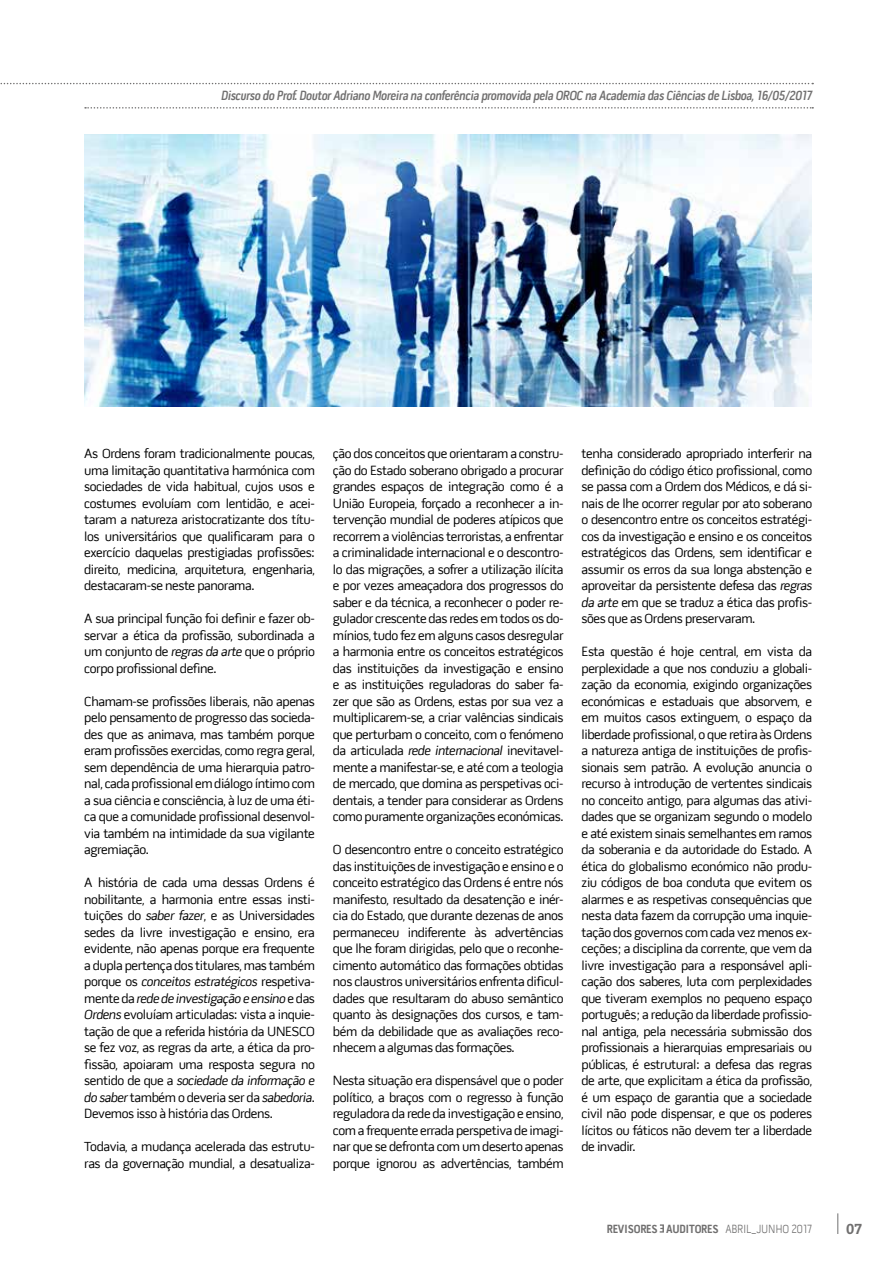
<style>
.page{position:relative;width:893px;height:1263px;background:#fff}
.page>*{position:absolute;margin:0;border:0;box-sizing:border-box;transform-origin:0 0}
.t1{font:15px "The Serif Bold Expert";color:#706f6f}
.t2{font:13.5px/16.5px "Pill Gothic 600 mg";letter-spacing:-.03em;color:#000;text-align:justify}
.t3{font:13.5px "Pill Gothic 300 mg Semibd Obq";letter-spacing:-.03em;color:#706f6f}
.t4{font:700 12px "Pill Gothic 300 mg";letter-spacing:-.02em;color:#706f6f}
.s1{font-style:italic}
.s2{font-weight:300}
</style>
<div class="page">
<svg style="left:838px;top:1213px;width:1px;height:21px"></svg>
<svg style="left:660px;top:1224px;width:4px;height:8px"></svg>
<svg style="left:0;top:83px;width:813px;height:1px"></svg>
<svg style="left:85px;top:107px;width:728px;height:2px"></svg>
<img style="left:84px;top:135px;width:727px;height:272px">
<p class="t3" style="left:221px;top:87px;width:593px">Discurso do Prof. Doutor Adriano Moreira na conferência promovida pela OROC na Academia das Ciências de Lisboa, 16/05/2017</p>
<p class="t2" style="left:84px;top:445px;width:232px">As Ordens foram tradicionalmente poucas, uma limitação quantitativa harmónica com sociedades de vida habitual, cujos usos e costumes evoluíam com lentidão, e acei&shy;taram a natureza aristocratizante dos títu&shy;los universitários que qualificaram para o exercício daquelas prestigiadas profissões: direito, medicina, arquitetura, engenharia, destacaram-se neste panorama.</p>
<p class="t2" style="left:84px;top:610px;width:232px">A sua principal função foi definir e fazer ob&shy;servar a ética da profissão, subordinada a um conjunto de <span class="s1">regras da arte</span> que o próprio corpo profissional define.</p>
<p class="t2" style="left:84px;top:693px;width:232px">Chamam-se profissões liberais, não apenas pelo pensamento de progresso das socieda&shy;des que as animava, mas também porque eram profissões exercidas, como regra geral, sem dependência de uma hierarquia patro&shy;nal, cada profissional em diálogo íntimo com a sua ciência e consciência, à luz de uma éti&shy;ca que a comunidade profissional desenvol&shy;via também na intimidade da sua vigilante agremiação.</p>
<p class="t2" style="left:84px;top:874px;width:232px">A história de cada uma dessas Ordens é nobilitante, a harmonia entre essas insti&shy;tuições do <span class="s1">saber fazer</span>, e as Universidades sedes da livre investigação e ensino, era evidente, não apenas porque era frequente a dupla pertença dos titulares, mas também porque os <span class="s1">conceitos estratégicos</span> respetiva&shy;mente da <span class="s1">rede de investigação e ensino</span> e das <span class="s1">Ordens</span> evoluíam articuladas: vista a inquie&shy;tação de que a referida história da UNESCO se fez voz, as regras da arte, a ética da pro&shy;fissão, apoiaram uma resposta segura no sentido de que a <span class="s1">sociedade da informação e do saber</span> também o deveria ser da <span class="s1">sabedoria</span>.<br>Devemos isso à história das Ordens.</p>
<p class="t2" style="left:84px;top:1138px;width:232px">Todavia, a mudança acelerada das estrutu&shy;ras da governação mundial, a desatualiza-</p>
<p class="t2" style="left:333px;top:445px;width:232px">ção dos conceitos que orientaram a constru&shy;ção do Estado soberano obrigado a procurar grandes espaços de integração como é a União Europeia, forçado a reconhecer a in&shy;tervenção mundial de poderes atípicos que recorrem a violências terroristas, a enfrentar a criminalidade internacional e o descontro&shy;lo das migrações, a sofrer a utilização ilícita e por vezes ameaçadora dos progressos do saber e da técnica, a reconhecer o poder re&shy;gulador crescente das redes em todos os do&shy;mínios, tudo fez em alguns casos desregular a harmonia entre os conceitos estratégicos das instituições da investigação e ensino e as instituições reguladoras do saber fa&shy;zer que são as Ordens, estas por sua vez a multiplicarem-se, a criar valências sindicais que perturbam o conceito, com o fenómeno da articulada <span class="s1">rede internacional</span> inevitavel&shy;mente a manifestar-se, e até com a teologia de mercado, que domina as perspetivas oci&shy;dentais, a tender para considerar as Ordens como puramente organizações económicas.</p>
<p class="t2" style="left:333px;top:841px;width:232px">O desencontro entre o conceito estratégico das instituições de investigação e ensino e o conceito estratégico das Ordens é entre nós manifesto, resultado da desatenção e inér&shy;cia do Estado, que durante dezenas de anos permaneceu indiferente às advertências que lhe foram dirigidas, pelo que o reconhe&shy;cimento automático das formações obtidas nos claustros universitários enfrenta dificul&shy;dades que resultaram do abuso semântico quanto às designações dos cursos, e tam&shy;bém da debilidade que as avaliações reco&shy;nhecem a algumas das formações.</p>
<p class="t2" style="left:333px;top:1072px;width:232px">Nesta situação era dispensável que o poder político, a braços com o regresso à função reguladora da rede da investigação e ensino, com a frequente errada perspetiva de imagi&shy;nar que se defronta com um deserto apenas porque ignorou as advertências, também</p>
<p class="t2" style="left:582px;top:445px;width:232px">tenha considerado apropriado interferir na definição do código ético profissional, como se passa com a Ordem dos Médicos, e dá si&shy;nais de lhe ocorrer regular por ato soberano o desencontro entre os conceitos estratégi&shy;cos da investigação e ensino e os conceitos estratégicos das Ordens, sem identificar e assumir os erros da sua longa abstenção e aproveitar da persistente defesa das <span class="s1">regras da arte</span> em que se traduz a ética das profis&shy;sões que as Ordens preservaram.</p>
<p class="t2" style="left:582px;top:643px;width:232px">Esta questão é hoje central, em vista da perplexidade a que nos conduziu a globali&shy;zação da economia, exigindo organizações económicas e estaduais que absorvem, e em muitos casos extinguem, o espaço da liberdade profissional, o que retira às Ordens a natureza antiga de instituições de profis&shy;sionais sem patrão. A evolução anuncia o recurso à introdução de vertentes sindicais no conceito antigo, para algumas das ativi&shy;dades que se organizam segundo o modelo e até existem sinais semelhantes em ramos da soberania e da autoridade do Estado. A ética do globalismo económico não produ&shy;ziu códigos de boa conduta que evitem os alarmes e as respetivas consequências que nesta data fazem da corrupção uma inquie&shy;tação dos governos com cada vez menos ex&shy;ceções; a disciplina da corrente, que vem da livre investigação para a responsável apli&shy;cação dos saberes, luta com perplexidades que tiveram exemplos no pequeno espaço português; a redução da liberdade profissio&shy;nal antiga, pela necessária submissão dos profissionais a hierarquias empresariais ou públicas, é estrutural: a defesa das regras de arte, que explicitam a ética da profissão, é um espaço de garantia que a sociedade civil não pode dispensar, e que os poderes lícitos ou fáticos não devem ter a liberdade de invadir.</p>
<p class="t4" style="left:607px;top:1221px;width:207px">REVISORES AUDITORES <span class="s2">ABRIL_JUNHO 2017</span></p>
<p class="t1" style="left:846px;top:1216px;width:18px">07</p>
</div>
